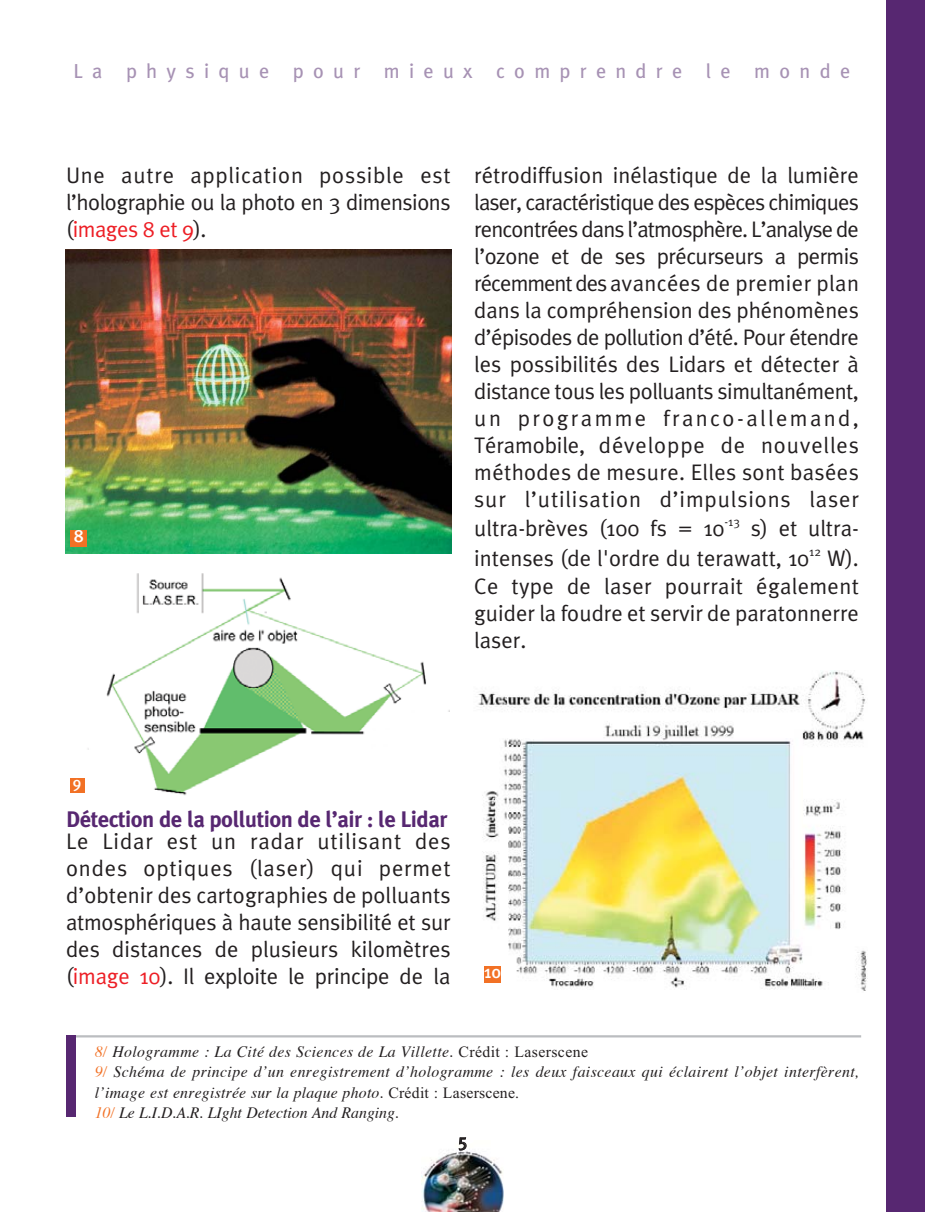
<style>
.page{position:relative;width:925px;height:1212px;background:#fff}
.page>*{position:absolute;margin:0;border:0;box-sizing:border-box;transform-origin:0 0}
.t1{font:22.5px/27.2px "Meta Plus Normal";color:#231f20;text-align:justify}
.t2{font:700 22.5px "Meta Plus";letter-spacing:-.02em;color:#572771}
.t3{font:20.25px "Meta Plus";letter-spacing:.455em;color:#a792b4}
.t4{font:18px "Meta Plus";color:#231f20}
.t5{font:500 17.78px "Meta Plus";color:#fff}
.t6{font:italic 15.75px/20.2px "Times";letter-spacing:.025em;color:#231f20}
.t7{font:500 15.75px "Meta Plus";color:#fff}
.s1{color:#ed1e25}
.s2{color:#f27125}
.s3{font-family:"Times New Roman";font-style:normal}
</style>
<div class="page">
<img style="left:478px;top:671px;width:389px;height:320px">
<div style="left:887px;top:1px;width:38px;height:1211px;background:#572771"></div>
<img style="left:421px;top:1151px;width:83px;height:61px">
<img style="left:66px;top:249px;width:385px;height:305px">
<img style="left:70px;top:573px;width:380px;height:223px">
<div style="left:70px;top:778px;width:14px;height:14px;background:#f27125"></div>
<div style="left:71px;top:530px;width:16px;height:17px;background:#f27125"></div>
<hr style="left:66px;top:1035px;width:795px;height:2px;background:#bbbdc0">
<div style="left:66px;top:1035px;width:9px;height:82px;background:#572771"></div>
<div style="left:484px;top:966px;width:17px;height:17px;background:#f27125"></div>
<p class="t3" style="left:74px;top:63px;width:778px">La physique pour mieux comprendre le monde</p>
<p class="t1" style="left:66px;top:164px;width:386px">Une autre application possible est l’holographie ou la photo en 3 dimensions (<span class="s1">images 8 et 9</span>).</p>
<p class="t5" style="left:74px;top:528px;width:12px">8</p>
<p class="t1" style="left:474px;top:163px;width:386px">rétrodiffusion inélastique de la lumière laser, caractéristique des espèces chimiques rencontrées dans l’atmosphère. L’analyse de l’ozone et de ses précurseurs a permis récemment des avancées de premier plan dans la compréhension des phénomènes d’épisodes de pollution d’été. Pour étendre les possibilités des Lidars et détecter à distance tous les polluants simultanément, un programme franco-allemand, Téramobile, développe de nouvelles méthodes de mesure. Elles sont basées sur l’utilisation d’impulsions laser ultra-brèves (100 fs = 10<sup>-13</sup> s) et ultra&shy;intenses (de l'ordre du terawatt, 10<sup>12</sup> W).<br>Ce type de laser pourrait également guider la foudre et servir de paratonnerre laser.</p>
<p class="t7" style="left:73px;top:776px;width:10px">9</p>
<p class="t2" style="left:66px;top:810px;width:383px">Détection de la pollution de l’air : le Lidar</p>
<p class="t1" style="left:66px;top:830px;width:386px">Le Lidar est un radar utilisant des ondes optiques (laser) qui permet d’obtenir des cartographies de polluants atmosphériques à haute sensibilité et sur des distances de plusieurs kilomètres (<span class="s1">image 10</span>). Il exploite le principe de la</p>
<p class="t5" style="left:484px;top:964px;width:19px">10</p>
<p class="t6" style="left:95px;top:1043px;width:766px"><span class="s2">8/</span> Hologramme : La Cité des Sciences de La Villette. <span class="s3">Crédit : Laserscene<br></span><span class="s2">9/</span> Schéma de principe d’un enregistrement d’hologramme : les deux faisceaux qui éclairent l’objet interfèrent, l’image est enregistrée sur la plaque photo. <span class="s3">Crédit : Laserscene.<br></span><span class="s2">10/</span> Le L.I.D.A.R. LIght Detection And Ranging.</p>
<p class="t4" style="left:458px;top:1133px;width:11px">5</p>
</div>
